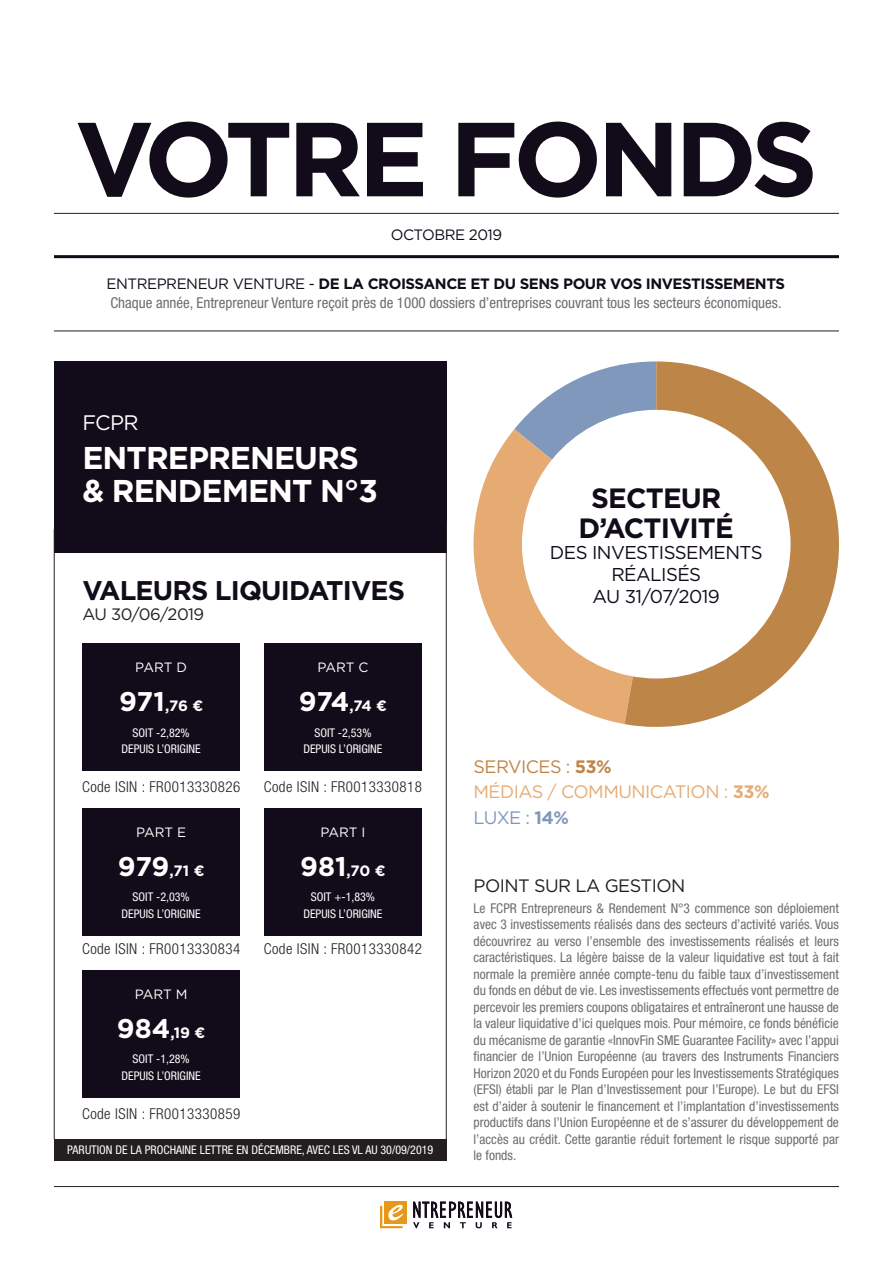
<style>
.page{position:relative;width:893px;height:1263px;background:#fff}
.page>*{position:absolute;margin:0;border:0;box-sizing:border-box;transform-origin:0 0}
.t1{font:700 105px "Gotham";letter-spacing:-.05em;color:#120b19}
.t2{font:700 31.5px "Gotham";letter-spacing:-.03em;color:#fff}
.t3{font:700 27.9px "Gotham";letter-spacing:-.03em;color:#120b19}
.t4{font:700 27px "Gotham";letter-spacing:-.03em;color:#120b19}
.t5{font:21px "Gotham";color:#fff}
.t6{font:18.6px/21.8px "Gotham";letter-spacing:-.03em;color:#120b19;text-align:center}
.t7{font:18px "Gotham";letter-spacing:-.03em;color:#e7ab73}
.t8{font:18px "Gotham";letter-spacing:-.03em;color:#231f20}
.t9{font:18px "Gotham";letter-spacing:-.03em;color:#be8548}
.t10{font:18px "Gotham";color:#7f98bb}
.t11{font:16.5px "Gotham";letter-spacing:-.03em;color:#231f20}
.t12{font:300 condensed 15px "Helvetica Neue";letter-spacing:.03em;color:#231f20}
.t13{font:condensed 15px "Helvetica Neue";color:#6c6d70}
.t14{font:700 15px "Gotham";letter-spacing:-.03em;color:#120b19}
.t15{font:700 15px "Gotham";letter-spacing:-.02em;color:#fff}
.t16{font:15px "Gotham";letter-spacing:-.03em;color:#120b19}
.t17{font:condensed 13.5px/16.5px "Helvetica Neue";color:#6c6d70;text-align:justify}
.t18{font:13.5px "Gotham";letter-spacing:-.005em;color:#fff}
.t19{font:condensed 12px/16.5px "Helvetica Neue";color:#fff;text-align:center}
.s1{font-weight:400}
.s2{font-size:27px}
.s3{font-weight:700}
</style>
<div class="page">
<svg style="left:514px;top:364px;width:110px;height:65px"></svg>
<svg style="left:473px;top:429px;width:151px;height:295px;fill:#e5ab73"></svg>
<svg style="left:624px;top:361px;width:215px;height:366px;fill:#be8548"></svg>
<div style="left:522px;top:410px;width:269px;height:268px;background:#fff;border-radius:50%"></div>
<div style="left:54px;top:361px;width:392px;height:192px;background:#120b19"></div>
<hr style="left:54px;top:213px;width:785px;height:1px;background:#231f20">
<hr style="left:54px;top:1186px;width:785px;height:1px;background:#231f20">
<hr style="left:446px;top:521px;width:1px;height:629px;background:#231f20">
<hr style="left:54px;top:529px;width:1px;height:610px;background:#231f20">
<hr style="left:54px;top:331px;width:785px;height:1px;background:#231f20">
<hr style="left:54px;top:255px;width:785px;height:3px;background:#120b19">
<svg style="left:413px;top:1201px;width:99px;height:27px"></svg>
<div style="left:384px;top:1201px;width:23px;height:23px;background:#e89818"></div>
<svg style="left:380px;top:1205px;width:23px;height:23px"></svg>
<div style="left:54px;top:1139px;width:392px;height:21px;background:#231f20"></div>
<div style="left:82px;top:643px;width:158px;height:127px;background:#120b19"></div>
<div style="left:264px;top:643px;width:158px;height:127px;background:#120b19"></div>
<div style="left:264px;top:808px;width:158px;height:127px;background:#120b19"></div>
<div style="left:82px;top:808px;width:158px;height:127px;background:#120b19"></div>
<div style="left:82px;top:970px;width:158px;height:127px;background:#120b19"></div>
<p class="t1" style="left:75px;top:90px;width:744px">VOTRE FONDS</p>
<p class="t16" style="left:391px;top:225px;width:113px">OCTOBRE 2019</p>
<p class="t14" style="left:106px;top:274px;width:680px"><span class="s1">ENTREPRENEUR VENTURE -</span> DE LA CROISSANCE ET DU SENS POUR VOS INVESTISSEMENTS</p>
<p class="t13" style="left:110px;top:294px;width:673px">Chaque année, Entrepreneur Venture reçoit près de 1000 dossiers d’entreprises couvrant tous les secteurs économiques.</p>
<p class="t5" style="left:82px;top:409px;width:58px">FCPR</p>
<p class="t2" style="left:82px;top:436px;width:278px">ENTREPRENEURS</p>
<p class="t2" style="left:82px;top:469px;width:297px">&amp; RENDEMENT N°3</p>
<p class="t4" style="left:82px;top:572px;width:324px">VALEURS LIQUIDATIVES</p>
<p class="t11" style="left:82px;top:604px;width:123px">AU 30/06/2019</p>
<p class="t18" style="left:135px;top:658px;width:53px">PART D</p>
<p class="t15" style="left:119px;top:696px;width:86px"><span class="s2">971</span>,76 €</p>
<p class="t19" style="left:122px;top:724px;width:81px">SOIT -2,82%<br>DEPUIS L’ORIGINE</p>
<p class="t18" style="left:317px;top:658px;width:53px">PART C</p>
<p class="t15" style="left:299px;top:696px;width:90px"><span class="s2">974</span>,74 €</p>
<p class="t19" style="left:303px;top:724px;width:81px">SOIT -2,53%<br>DEPUIS L’ORIGINE</p>
<p class="t12" style="left:82px;top:778px;width:160px">Code ISIN : FR0013330826</p>
<p class="t18" style="left:136px;top:823px;width:52px">PART E</p>
<p class="t15" style="left:118px;top:861px;width:88px"><span class="s2">979</span>,71 €</p>
<p class="t19" style="left:122px;top:889px;width:81px">SOIT -2,03%<br>DEPUIS L’ORIGINE</p>
<p class="t12" style="left:82px;top:940px;width:160px">Code ISIN : FR0013330834</p>
<p class="t18" style="left:135px;top:985px;width:54px">PART M</p>
<p class="t15" style="left:117px;top:1023px;width:90px"><span class="s2">984</span>,19 €</p>
<p class="t19" style="left:122px;top:1051px;width:81px">SOIT -1,28%<br>DEPUIS L’ORIGINE</p>
<p class="t12" style="left:82px;top:1105px;width:160px">Code ISIN : FR0013330859</p>
<p class="t12" style="left:264px;top:778px;width:160px">Code ISIN : FR0013330818</p>
<p class="t18" style="left:320px;top:823px;width:47px">PART I</p>
<p class="t15" style="left:300px;top:861px;width:87px"><span class="s2">981</span>,70 €</p>
<p class="t19" style="left:303px;top:889px;width:81px">SOIT +-1,83%<br>DEPUIS L’ORIGINE</p>
<p class="t12" style="left:264px;top:940px;width:160px">Code ISIN : FR0013330842</p>
<p class="t19" style="left:67px;top:1142px;width:368px">PARUTION DE LA PROCHAINE LETTRE EN DÉCEMBRE, AVEC LES VL AU 30/09/2019</p>
<p class="t3" style="left:591px;top:480px;width:132px">SECTEUR</p>
<p class="t3" style="left:579px;top:509px;width:157px">D’ACTIVITÉ</p>
<p class="t6" style="left:550px;top:541px;width:214px">DES INVESTISSEMENTS<br>RÉALISÉS<br>AU 31/07/2019</p>
<p class="t9" style="left:474px;top:755px;width:140px">SERVICES : <span class="s3">53%</span></p>
<p class="t7" style="left:474px;top:780px;width:297px">MÉDIAS / COMMUNICATION : <span class="s3">33%</span></p>
<p class="t10" style="left:474px;top:806px;width:97px">LUXE : <span class="s3">14%</span></p>
<p class="t8" style="left:474px;top:874px;width:213px">POINT SUR LA GESTION</p>
<p class="t17" style="left:474px;top:900px;width:367px">Le FCPR Entrepreneurs &amp; Rendement N°3 commence son déploiement avec 3 investissements réalisés dans des secteurs d’activité variés. Vous découvrirez au verso l’ensemble des investissements réalisés et leurs caractéristiques. La légère baisse de la valeur liquidative est tout à fait normale la première année compte-tenu du faible taux d’investissement du fonds en début de vie. Les investissements effectués vont permettre de percevoir les premiers coupons obligataires et entraîneront une hausse de la valeur liquidative d’ici quelques mois. Pour mémoire, ce fonds bénéficie du mécanisme de garantie «InnovFin SME Guarantee Facility» avec l’appui financier de l’Union Européenne (au travers des Instruments Financiers Horizon 2020 et du Fonds Européen pour les Investissements Stratégiques (EFSI) établi par le Plan d’Investissement pour l’Europe). Le but du EFSI est d’aider à soutenir le financement et l’implantation d’investissements productifs dans l’Union Européenne et de s’assurer du développement de l’accès au crédit. Cette garantie réduit fortement le risque supporté par le fonds.</p>
</div>
